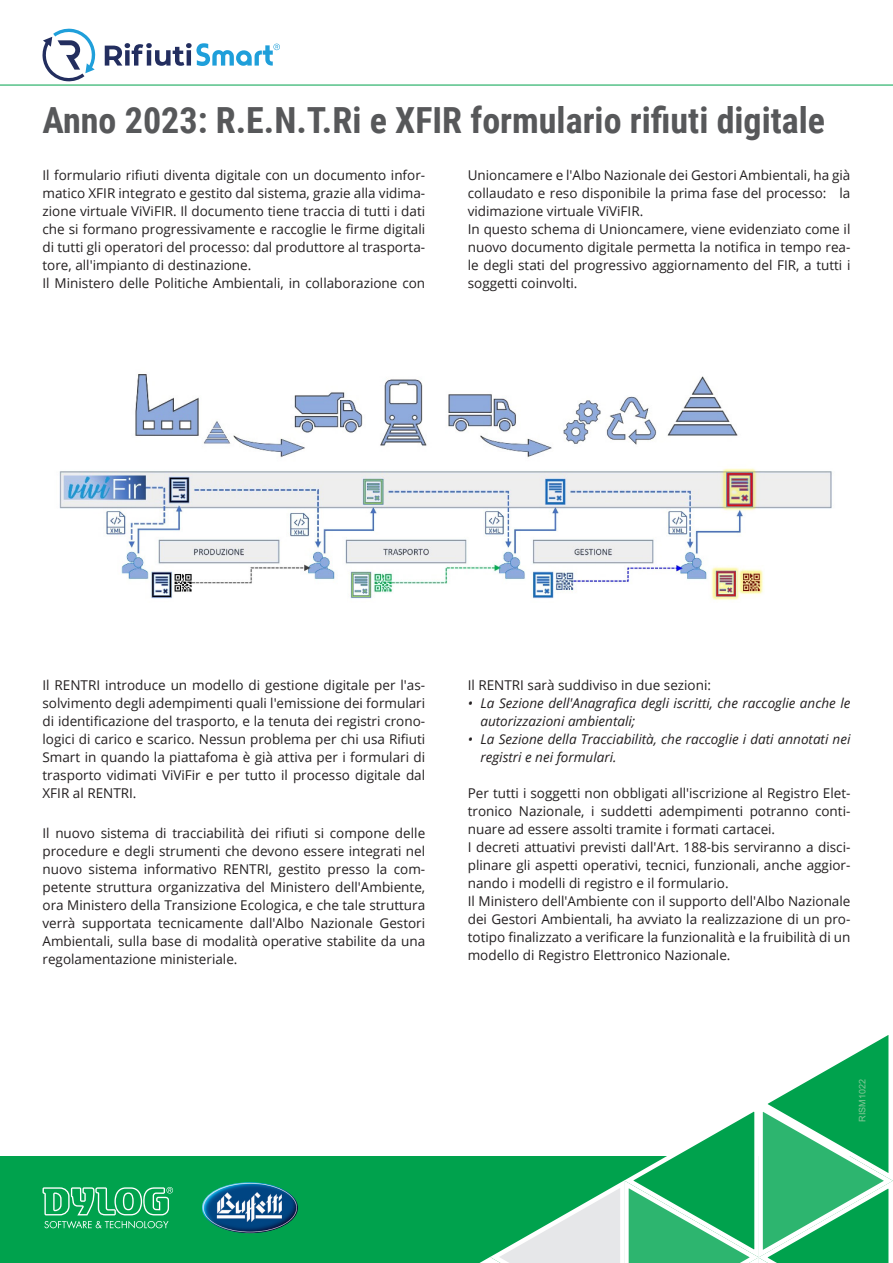
<style>
.page{position:relative;width:893px;height:1263px;background:#fff}
.page>*{position:absolute;margin:0;border:0;box-sizing:border-box;transform-origin:0 0}
.t1{font:700 36px "Roboto Condensed";color:#57585a}
.t2{font:13.5px/18px "Open Sans";color:#231f20}
.t3{font:italic 13.5px/18px "Open Sans";color:#231f20}
.t4{font:9px "Arial";color:#88c89a}
</style>
<div class="page">
<hr style="left:0;top:85px;width:893px;height:1px;background:#00a24d">
<svg style="left:43px;top:29px;width:53px;height:52px"></svg>
<svg style="left:105px;top:43px;width:175px;height:23px"></svg>
<img style="left:59px;top:374px;width:773px;height:226px">
<div style="left:0;top:1157px;width:893px;height:106px;background:#00a24d"></div>
<svg style="left:44px;top:1221px;width:125px;height:7px"></svg>
<svg style="left:43px;top:1187px;width:130px;height:28px"></svg>
<img style="left:202px;top:1182px;width:96px;height:51px">
<svg style="left:354px;top:1035px;width:539px;height:228px"></svg>
<h1 class="t1" style="left:43px;top:95px;width:784px">Anno 2023: R.E.N.T.Ri e XFIR formulario rifiuti digitale</h1>
<p class="t2" style="left:43px;top:166px;width:384px">Il formulario rifiuti diventa digitale con un documento infor&shy;matico XFIR integrato e gestito dal sistema, grazie alla vidima&shy;zione virtuale ViViFIR. Il documento tiene traccia di tutti i dati che si formano progressivamente e raccoglie le firme digitali di tutti gli operatori del processo: dal produttore al trasporta&shy;tore, all'impianto di destinazione.<br>Il Ministero delle Politiche Ambientali, in collaborazione con</p>
<p class="t2" style="left:468px;top:166px;width:384px">Unioncamere e l'Albo Nazionale dei Gestori Ambientali, ha già collaudato e reso disponibile la prima fase del processo: la vidimazione virtuale ViViFIR.<br>In questo schema di Unioncamere, viene evidenziato come il nuovo documento digitale permetta la notifica in tempo rea&shy;le degli stati del progressivo aggiornamento del FIR, a tutti i soggetti coinvolti.</p>
<p class="t2" style="left:43px;top:676px;width:384px;text-align:justify">Il RENTRI introduce un modello di gestione digitale per l'as&shy;solvimento degli adempimenti quali l'emissione dei formulari di identificazione del trasporto, e la tenuta dei registri crono&shy;logici di carico e scarico. Nessun problema per chi usa Rifiuti Smart in quando la piattafoma è già attiva per i formulari di trasporto vidimati ViViFir e per tutto il processo digitale dal XFIR al RENTRI.</p>
<p class="t2" style="left:43px;top:824px;width:384px;text-align:justify">Il nuovo sistema di tracciabilità dei rifiuti si compone delle procedure e degli strumenti che devono essere integrati nel nuovo sistema informativo RENTRI, gestito presso la com&shy;petente struttura organizzativa del Ministero dell'Ambiente, ora Ministero della Transizione Ecologica, e che tale struttura verrà supportata tecnicamente dall'Albo Nazionale Gestori Ambientali, sulla base di modalità operative stabilite da una regolamentazione ministeriale.</p>
<p class="t2" style="left:468px;top:676px;width:245px">Il RENTRI sarà suddiviso in due sezioni:</p>
<p class="t3" style="left:480px;top:694px;width:371px;text-indent:-13px">• La Sezione dell'Anagrafica degli iscritti, che raccoglie anche le autorizzazioni ambientali;</p>
<p class="t3" style="left:480px;top:730px;width:371px;text-indent:-13px">• La Sezione della Tracciabilità, che raccoglie i dati annotati nei registri e nei formulari.</p>
<p class="t2" style="left:468px;top:784px;width:384px">Per tutti i soggetti non obbligati all'iscrizione al Registro Elet&shy;tronico Nazionale, i suddetti adempimenti potranno conti&shy;nuare ad essere assolti tramite i formati cartacei.<br>I decreti attuativi previsti dall'Art. 188-bis serviranno a disci&shy;plinare gli aspetti operativi, tecnici, funzionali, anche aggior&shy;nando i modelli di registro e il formulario.<br>Il Ministero dell'Ambiente con il supporto dell'Albo Nazionale dei Gestori Ambientali, ha avviato la realizzazione di un pro&shy;totipo finalizzato a verificare la funzionalità e la fruibilità di un modello di Registro Elettronico Nazionale.</p>
<p class="t4" style="left:856px;top:1122px;width:44px;rotate:-90deg">RISM1022</p>
</div>
